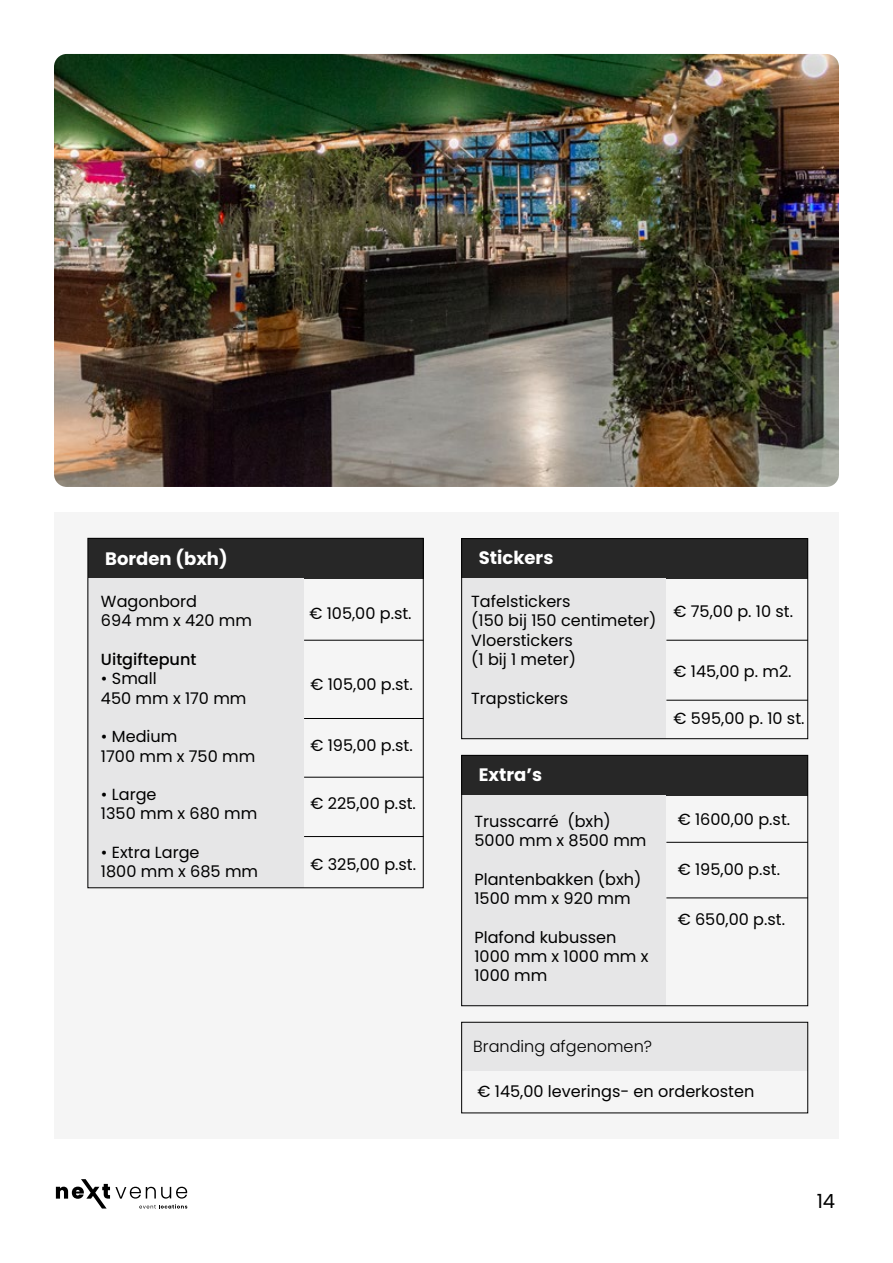
<style>
.page{position:relative;width:893px;height:1263px;background:#fff}
.page>*{position:absolute;margin:0;border:0;box-sizing:border-box;transform-origin:0 0}
.t1{font:19.5px "Poppins";color:#000}
.t2{font:700 18px "Poppins";color:#fff}
.t3{font:16.05px/19.4px "Poppins";color:#000}
.t4{font:300 16.05px "Poppins";color:#000}
.t5{font:500 16.05px "Poppins";color:#000}
</style>
<div class="page">
<svg style="left:56px;top:1179px;width:131px;height:29px"></svg>
<div style="left:54px;top:512px;width:785px;height:626px;background:#f5f5f5"></div>
<hr style="left:666px;top:640px;width:142px;height:1px;background:#000">
<hr style="left:666px;top:842px;width:142px;height:1px;background:#000">
<hr style="left:666px;top:700px;width:142px;height:1px;background:#000">
<hr style="left:666px;top:898px;width:142px;height:1px;background:#000">
<img style="left:54px;top:54px;width:785px;height:433px">
<div style="left:88px;top:538px;width:336px;height:41px;background:#272727"></div>
<div style="left:88px;top:579px;width:216px;height:309px;background:#e6e6e7"></div>
<hr style="left:304px;top:640px;width:120px;height:1px;background:#000">
<hr style="left:304px;top:718px;width:120px;height:1px;background:#000">
<hr style="left:304px;top:777px;width:120px;height:1px;background:#000">
<hr style="left:304px;top:836px;width:120px;height:1px;background:#000">
<div style="left:87px;top:538px;width:337px;height:350px;border:1px solid #000"></div>
<div style="left:461px;top:538px;width:347px;height:41px;background:#272727"></div>
<div style="left:461px;top:755px;width:347px;height:40px;background:#272727"></div>
<div style="left:461px;top:579px;width:205px;height:160px;background:#e6e6e7"></div>
<div style="left:461px;top:795px;width:205px;height:211px;background:#e6e6e7"></div>
<div style="left:461px;top:538px;width:347px;height:201px;border:1px solid #000"></div>
<div style="left:461px;top:755px;width:347px;height:251px;border:1px solid #000"></div>
<div style="left:461px;top:1022px;width:347px;height:49px;background:#e6e6e7"></div>
<div style="left:461px;top:1022px;width:347px;height:91px;border:1px solid #000"></div>
<p class="t2" style="left:105px;top:548px;width:124px">Borden (bxh)</p>
<p class="t3" style="left:101px;top:592px;width:153px">Wagonbord<br>694 mm x 420 mm</p>
<p class="t5" style="left:101px;top:650px;width:97px">Uitgiftepunt</p>
<p class="t3" style="left:101px;top:669px;width:147px">• Small<br>450 mm x 170 mm</p>
<p class="t3" style="left:101px;top:727px;width:156px">• Medium<br>1700 mm x 750 mm</p>
<p class="t3" style="left:101px;top:785px;width:158px">• Large<br>1350 mm x 680 mm</p>
<p class="t3" style="left:101px;top:843px;width:159px">• Extra Large<br>1800 mm x 685 mm</p>
<p class="t3" style="left:309px;top:604px;width:104px">€ 105,00 p.st.</p>
<p class="t3" style="left:310px;top:675px;width:104px">€ 105,00 p.st.</p>
<p class="t3" style="left:310px;top:736px;width:104px">€ 195,00 p.st.</p>
<p class="t3" style="left:310px;top:794px;width:107px">€ 225,00 p.st.</p>
<p class="t3" style="left:310px;top:854px;width:107px">€ 325,00 p.st.</p>
<p class="t2" style="left:479px;top:547px;width:76px">Stickers</p>
<p class="t3" style="left:471px;top:592px;width:187px">Tafelstickers<br>(150 bij 150 centimeter)<br>Vloerstickers<br>(1 bij 1 meter)</p>
<p class="t3" style="left:471px;top:688px;width:99px">Trapstickers</p>
<p class="t2" style="left:479px;top:764px;width:65px">Extra’s</p>
<p class="t3" style="left:474px;top:812px;width:174px">Trusscarré (bxh)<br>5000 mm x 8500 mm</p>
<p class="t3" style="left:474px;top:870px;width:168px">Plantenbakken (bxh)<br>1500 mm x 920 mm</p>
<p class="t3" style="left:474px;top:927px;width:176px">Plafond kubussen<br>1000 mm x 1000 mm x<br>1000 mm</p>
<p class="t3" style="left:673px;top:602px;width:121px">€ 75,00 p. 10 st.</p>
<p class="t3" style="left:673px;top:661px;width:120px">€ 145,00 p. m2.</p>
<p class="t3" style="left:673px;top:709px;width:133px">€ 595,00 p. 10 st.</p>
<p class="t3" style="left:678px;top:810px;width:114px">€ 1600,00 p.st.</p>
<p class="t3" style="left:678px;top:860px;width:104px">€ 195,00 p.st.</p>
<p class="t3" style="left:678px;top:910px;width:109px">€ 650,00 p.st.</p>
<p class="t4" style="left:473px;top:1037px;width:180px">Branding afgenomen?</p>
<p class="t3" style="left:478px;top:1082px;width:278px">€ 145,00 leverings- en orderkosten</p>
<p class="t1" style="left:817px;top:1189px;width:20px">14</p>
</div>
